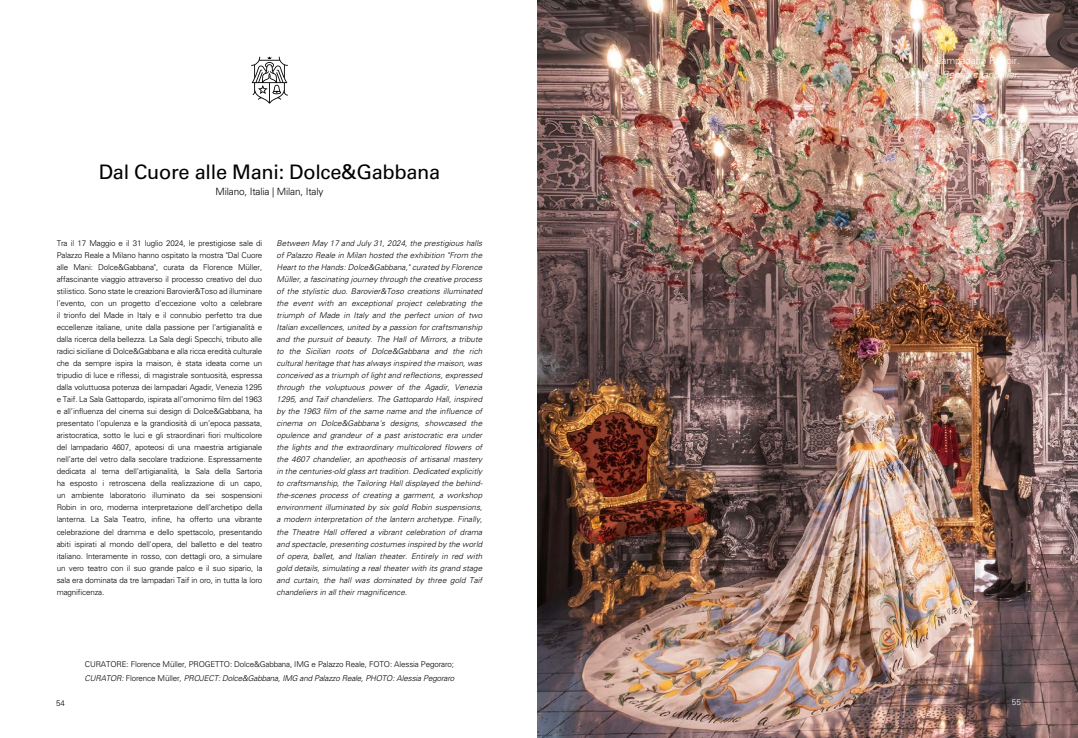
<style>
.page{position:relative;width:1078px;height:738px;background:#fff}
.page>*{position:absolute;margin:0;border:0;box-sizing:border-box;transform-origin:0 0}
.t1{font:20px "Univers LT Std";letter-spacing:-.015em;color:#000}
.t2{font:300 10px "Univers LT Std";letter-spacing:-.015em;color:#000}
.t3{font:300 10px "Univers LT Std";letter-spacing:-.015em;color:#fff}
.t4{font:italic 300 10px "Univers LT Std";letter-spacing:-.015em;color:#fff}
.t5{font:300 8px/12px "Univers LT Std";letter-spacing:-.015em;color:#000;text-align:justify}
.t6{font:italic 300 8px/12px "Univers LT Std";letter-spacing:.005em;color:#000;text-align:justify}
.t7{font:300 8px "Univers LT Std";color:#fff}
.s1{font-style:italic}
</style>
<div class="page">
<svg style="left:251px;top:57px;width:37px;height:46px"></svg>
<img style="left:537px;top:0;width:540px;height:737px">
<h1 class="t1" style="left:99px;top:160px;width:343px">Dal Cuore alle Mani: Dolce&amp;Gabbana</h1>
<p class="t2" style="left:215px;top:185px;width:110px">Milano, Italia | Milan, Italy</p>
<p class="t5" style="left:57px;top:237px;width:207px">Tra il 17 Maggio e il 31 luglio 2024, le prestigiose sale di Palazzo Reale a Milano hanno ospitato la mostra "Dal Cuore alle Mani: Dolce&amp;Gabbana", curata da Florence Müller, affascinante viaggio attraverso il processo creativo del duo stilistico. Sono state le creazioni Barovier&amp;Toso ad illuminare l’evento, con un progetto d’eccezione volto a celebrare il trionfo del Made in Italy e il connubio perfetto tra due eccellenze italiane, unite dalla passione per l'artigianalità e dalla ricerca della bellezza. La Sala degli Specchi, tributo alle radici siciliane di Dolce&amp;Gabbana e alla ricca eredità culturale che da sempre ispira la maison, è stata ideata come un tripudio di luce e riflessi, di magistrale sontuosità, espressa dalla voluttuosa potenza dei lampadari Agadir, Venezia 1295 e Taif. La Sala Gattopardo, ispirata all’omonimo film del 1963 e all’influenza del cinema sui design di Dolce&amp;Gabbana, ha presentato l’opulenza e la grandiosità di un’epoca passata, aristocratica, sotto le luci e gli straordinari fiori multicolore del lampadario 4607, apoteosi di una maestria artigianale nell’arte del vetro dalla secolare tradizione. Espressamente dedicata al tema dell’artigianalità, la Sala della Sartoria ha esposto i retroscena della realizzazione di un capo, un ambiente laboratorio illuminato da sei sospensioni Robin in oro, moderna interpretazione dell’archetipo della lanterna. La Sala Teatro, infine, ha offerto una vibrante celebrazione del dramma e dello spettacolo, presentando abiti ispirati al mondo dell'opera, del balletto e del teatro italiano. Interamente in rosso, con dettagli oro, a simulare un vero teatro con il suo grande palco e il suo sipario, la sala era dominata da tre lampadari Taif in oro, in tutta la loro magnificenza.</p>
<p class="t6" style="left:276px;top:237px;width:207px">Between May 17 and July 31, 2024, the prestigious halls of Palazzo Reale in Milan hosted the exhibition "From the Heart to the Hands: Dolce&amp;Gabbana," curated by Florence Müller, a fascinating journey through the creative process of the stylistic duo. Barovier&amp;Toso creations illuminated the event with an exceptional project celebrating the triumph of Made in Italy and the perfect union of two Italian excellences, united by a passion for craftsmanship and the pursuit of beauty. The Hall of Mirrors, a tribute to the Sicilian roots of Dolce&amp;Gabbana and the rich cultural heritage that has always inspired the maison, was conceived as a triumph of light and reflections, expressed through the voluptuous power of the Agadir, Venezia 1295, and Taif chandeliers. The Gattopardo Hall, inspired by the 1963 film of the same name and the influence of cinema on Dolce&amp;Gabbana's designs, showcased the opulence and grandeur of a past aristocratic era under the lights and the extraordinary multicolored flowers of the 4607 chandelier, an apotheosis of artisanal mastery in the centuries-old glass art tradition. Dedicated explicitly to craftsmanship, the Tailoring Hall displayed the behind&shy;the-scenes process of creating a garment, a workshop environment illuminated by six gold Robin suspensions, a modern interpretation of the lantern archetype. Finally, the Theatre Hall offered a vibrant celebration of drama and spectacle, presenting costumes inspired by the world of opera, ballet, and Italian theater. Entirely in red with gold details, simulating a real theater with its grand stage and curtain, the hall was dominated by three gold Taif chandeliers in all their magnificence.</p>
<p class="t5" style="left:56px;top:696px;width:10px">54</p>
<p class="t5" style="left:85px;top:656px;width:371px;line-height:14px">CURATORE: Florence Müller, PROGETTO: Dolce&amp;Gabbana, IMG e Palazzo Reale, FOTO: Alessia Pegoraro;<br><span class="s1">CURATOR:</span> Florence Müller<span class="s1">, PROJECT: Dolce&amp;Gabbana, IMG and Palazzo Reale, PHOTO: Alessia Pegoraro</span></p>
<p class="t3" style="left:935px;top:54px;width:85px">Lampadario Renoir.</p>
<p class="t4" style="left:942px;top:68px;width:79px">Renoir chandelier.</p>
<p class="t7" style="left:1011px;top:697px;width:10px">55</p>
</div>
